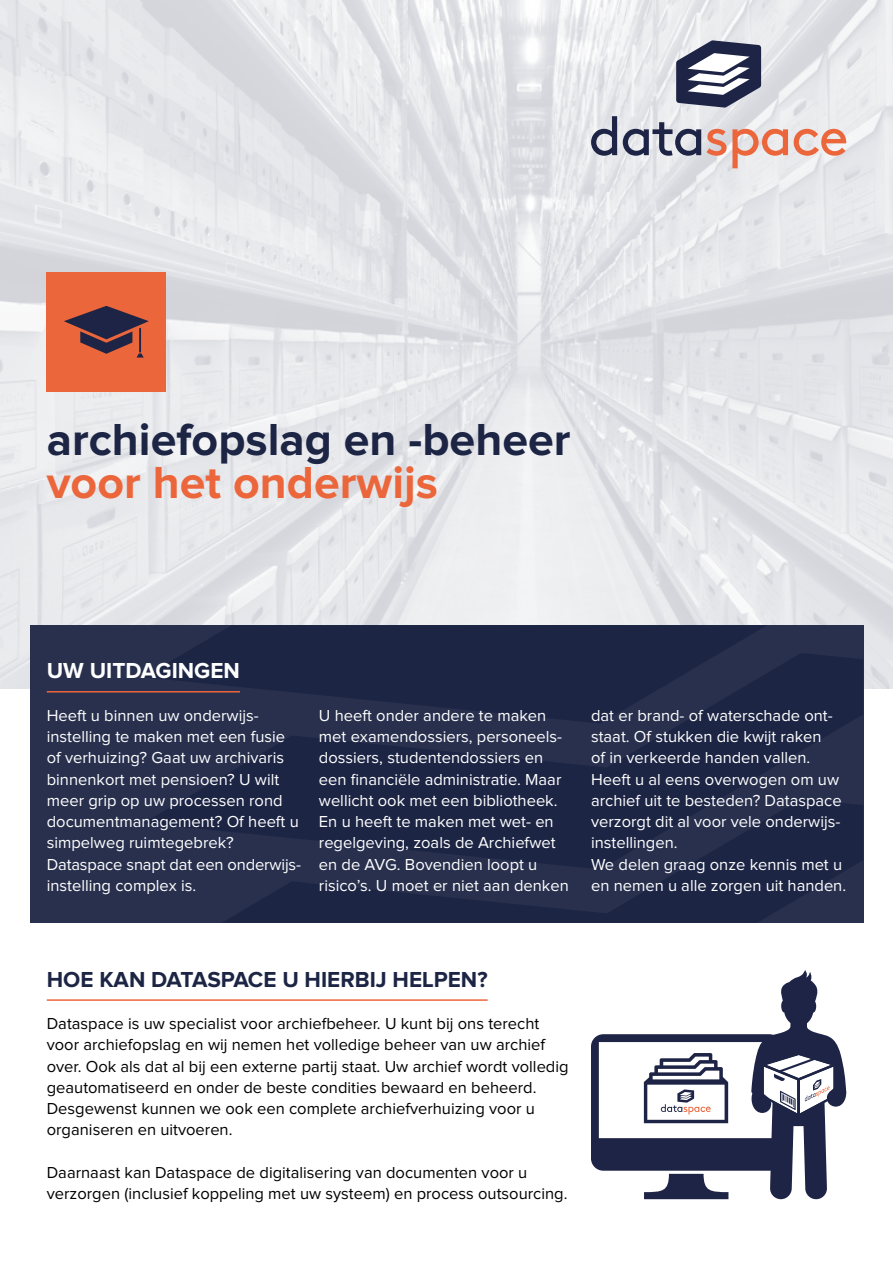
<style>
.page{position:relative;width:893px;height:1263px;background:#fff}
.page>*{position:absolute;margin:0;border:0;box-sizing:border-box;transform-origin:0 0}
.platte_tekst{font:700 46.5px "Proxima Nova";color:#1d2545}
.platte_tekst-2{font:700 46.5px "Proxima Nova";color:#ec663c}
.tussenkop{font:700 22.5px "Proxima Nova";color:#1d2545}
.tussenkop-2{font:700 22.5px "Proxima Nova";color:#fff}
.platte_tekst-3{font:16.5px/21.3px "Proxima Nova";color:#fff}
.platte_tekst-4{font:16.5px/21.3px "Proxima Nova";color:#000}
</style>
<div class="page">
<img style="left:0;top:0;width:893px;height:689px">
<div style="left:30px;top:625px;width:833px;height:298px;background:#28304e"></div>
<svg style="left:225px;top:869px;width:622px;height:53px;fill:#1d2545"></svg>
<svg style="left:145px;top:653px;width:718px;height:216px;fill:#1d2545"></svg>
<svg style="left:144px;top:626px;width:623px;height:97px;fill:#1d2545"></svg>
<hr style="left:47px;top:691px;width:193px;height:1px;background:#ec663c">
<hr style="left:47px;top:999px;width:441px;height:2px;background:#ec663c">
<svg style="left:591px;top:116px;width:26px;height:40px"></svg>
<svg style="left:623px;top:122px;width:78px;height:34px;background:#989baa"></svg>
<svg style="left:707px;top:129px;width:81px;height:39px;background:#e7b9ac"></svg>
<svg style="left:794px;top:129px;width:52px;height:27px"></svg>
<svg style="left:676px;top:40px;width:85px;height:68px"></svg>
<div style="left:47px;top:272px;width:119px;height:119px;background:#ec663c"></div>
<svg style="left:64px;top:306px;width:85px;height:52px"></svg>
<svg style="left:591px;top:970px;width:255px;height:229px"></svg>
<p class="platte_tekst" style="left:47px;top:418px;width:525px">archiefopslag en -beheer</p>
<p class="platte_tekst-2" style="left:47px;top:461px;width:393px">voor het onderwijs</p>
<p class="tussenkop-2" style="left:47px;top:660px;width:195px">UW UITDAGINGEN</p>
<p class="platte_tekst-3" style="left:47px;top:705px;width:213px">Heeft u binnen uw onderwijs-</p>
<p class="platte_tekst-3" style="left:47px;top:727px;width:254px">instelling te maken met een fusie of verhuizing? Gaat uw archivaris binnenkort met pensioen? U wilt meer grip op uw processen rond documentmanagement? Of heeft u simpelweg ruimtegebrek?</p>
<p class="platte_tekst-3" style="left:47px;top:854px;width:256px">Dataspace snapt dat een onderwijs&shy;instelling complex is.</p>
<p class="platte_tekst-3" style="left:319px;top:705px;width:245px">U heeft onder andere te maken met examendossiers, personeels&shy;dossiers, studentendossiers en een financiële administratie. Maar wellicht ook met een bibliotheek.<br>En u heeft te maken met wet- en regelgeving, zoals de Archiefwet en de AVG. Bovendien loopt u</p>
<p class="platte_tekst-3" style="left:319px;top:875px;width:251px">risico’s. U moet er niet aan denken</p>
<p class="platte_tekst-3" style="left:591px;top:705px;width:252px">dat er brand- of waterschade ont&shy;staat. Of stukken die kwijt raken<br>of in verkeerde handen vallen.<br>Heeft u al eens overwogen om uw archief uit te besteden? Dataspace verzorgt dit al voor vele onderwijs&shy;instellingen.</p>
<p class="platte_tekst-3" style="left:591px;top:854px;width:257px">We delen graag onze kennis met u en nemen u alle zorgen uit handen.</p>
<p class="tussenkop" style="left:47px;top:969px;width:442px">HOE KAN DATASPACE U HIERBIJ HELPEN?</p>
<p class="platte_tekst-4" style="left:47px;top:1014px;width:523px">Dataspace is uw specialist voor archiefbeheer. U kunt bij ons terecht voor archiefopslag en wij nemen het volledige beheer van uw archief over. Ook als dat al bij een externe partij staat. Uw archief wordt volledig geautomatiseerd en onder de beste condities bewaard en beheerd.</p>
<p class="platte_tekst-4" style="left:47px;top:1099px;width:490px">Desgewenst kunnen we ook een complete archiefverhuizing voor u organiseren en uitvoeren.</p>
<p class="platte_tekst-4" style="left:47px;top:1162px;width:482px">Daarnaast kan Dataspace de digitalisering van documenten voor u</p>
<p class="platte_tekst-4" style="left:47px;top:1184px;width:522px">verzorgen (inclusief koppeling met uw systeem) en process outsourcing.</p>
</div>
